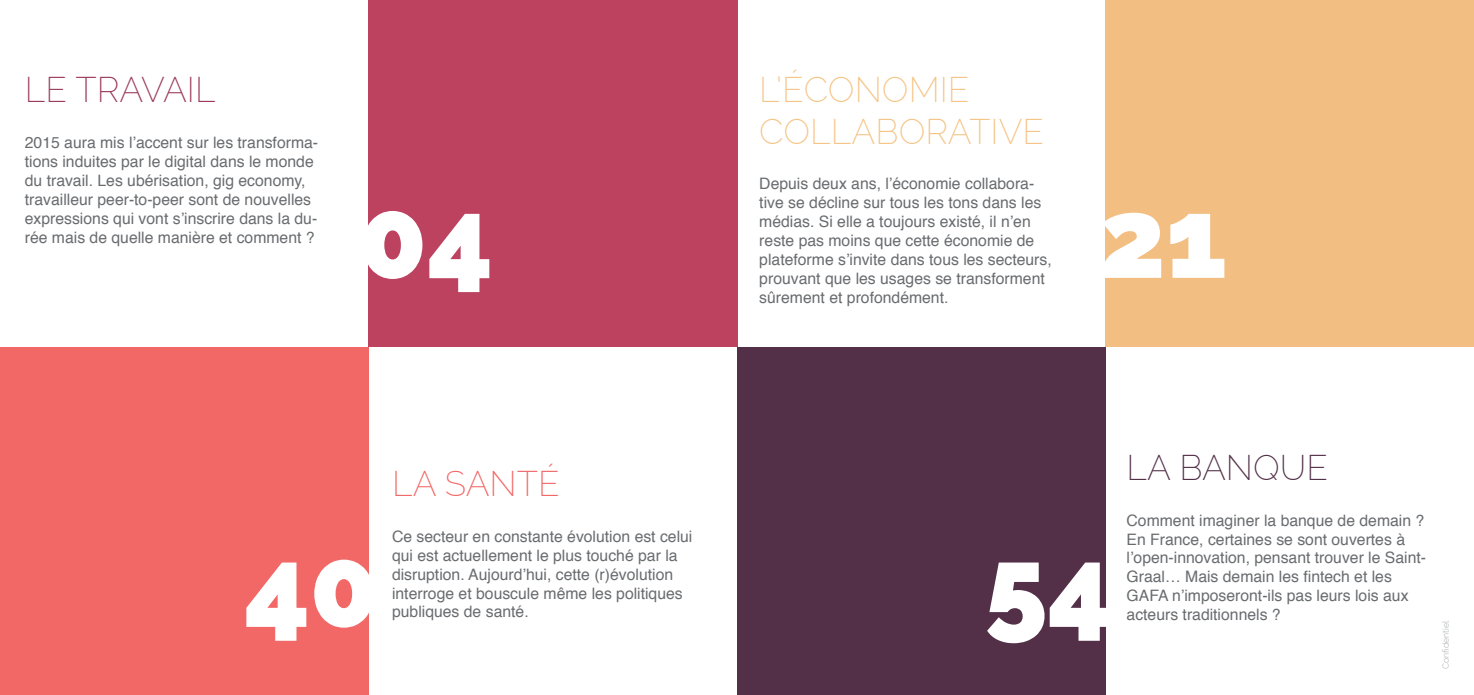
<style>
.page{position:relative;width:1474px;height:695px;background:#fff}
.page>*{position:absolute;margin:0;border:0;box-sizing:border-box;transform-origin:0 0}
.t1{font:800 112px "Raleway";color:#fff}
.t2{font:200 35px/42px "Raleway";color:#f5c486}
.t3{font:200 35px "Raleway";color:#9a3a58}
.t4{font:200 35px "Raleway";color:#532f48}
.t5{font:200 35px "Raleway";color:#f16867}
.t6{font:15.75px/18.9px "Helvetica";color:#696c6f}
.t7{font:300 8.75px "Raleway";color:#a6a9aa}
</style>
<div class="page">
<div style="left:737px;top:347px;width:368px;height:347px;background:#532f48"></div>
<div style="left:0;top:347px;width:368px;height:347px;background:#f16867"></div>
<div style="left:1105px;top:0;width:368px;height:346px;background:#f3be81"></div>
<div style="left:368px;top:0;width:370px;height:346px;background:#bc425f"></div>
<h2 class="t3" style="left:25px;top:70px;width:192px">LE TRAVAIL</h2>
<p class="t6" style="left:25px;top:134px;width:295px">2015 aura mis l’accent sur les transforma&shy;tions induites par le digital dans le monde du travail. Les ubérisation, gig economy, travailleur peer-to-peer sont de nouvelles expressions qui vont s’inscrire dans la du&shy;rée mais de quelle manière et comment ?</p>
<h1 class="t1" style="left:358px;top:173px;width:136px">04</h1>
<h2 class="t5" style="left:392px;top:463px;width:169px">LA SANTÉ</h2>
<h1 class="t1" style="left:244px;top:522px;width:136px">40</h1>
<p class="t6" style="left:392px;top:527px;width:302px">Ce secteur en constante évolution est celui qui est actuellement le plus touché par la disruption. Aujourd’hui, cette (r)évolution interroge et bouscule même les politiques publiques de santé.</p>
<h2 class="t2" style="left:759px;top:69px;width:286px">L’ÉCONOMIE<br>COLLABORATIVE</h2>
<p class="t6" style="left:759px;top:175px;width:294px">Depuis deux ans, l’économie collabora&shy;tive se décline sur tous les tons dans les médias. Si elle a toujours existé, il n’en reste pas moins que cette économie de plateforme s’invite dans tous les secteurs, prouvant que les usages se transforment sûrement et profondément.</p>
<h1 class="t1" style="left:1098px;top:173px;width:130px">21</h1>
<h1 class="t1" style="left:984px;top:522px;width:129px">54</h1>
<h2 class="t4" style="left:1126px;top:447px;width:203px">LA BANQUE</h2>
<p class="t6" style="left:1126px;top:511px;width:301px">Comment imaginer la banque de demain ?<br>En France, certaines se sont ouvertes à l’open-innovation, pensant trouver le Saint-Graal… Mais demain les fintech et les GAFA n’imposeront-ils pas leurs lois aux acteurs traditionnels ?</p>
<p class="t7" style="left:1440px;top:668px;width:49px;rotate:-90deg">Confidentiel</p>
</div>
